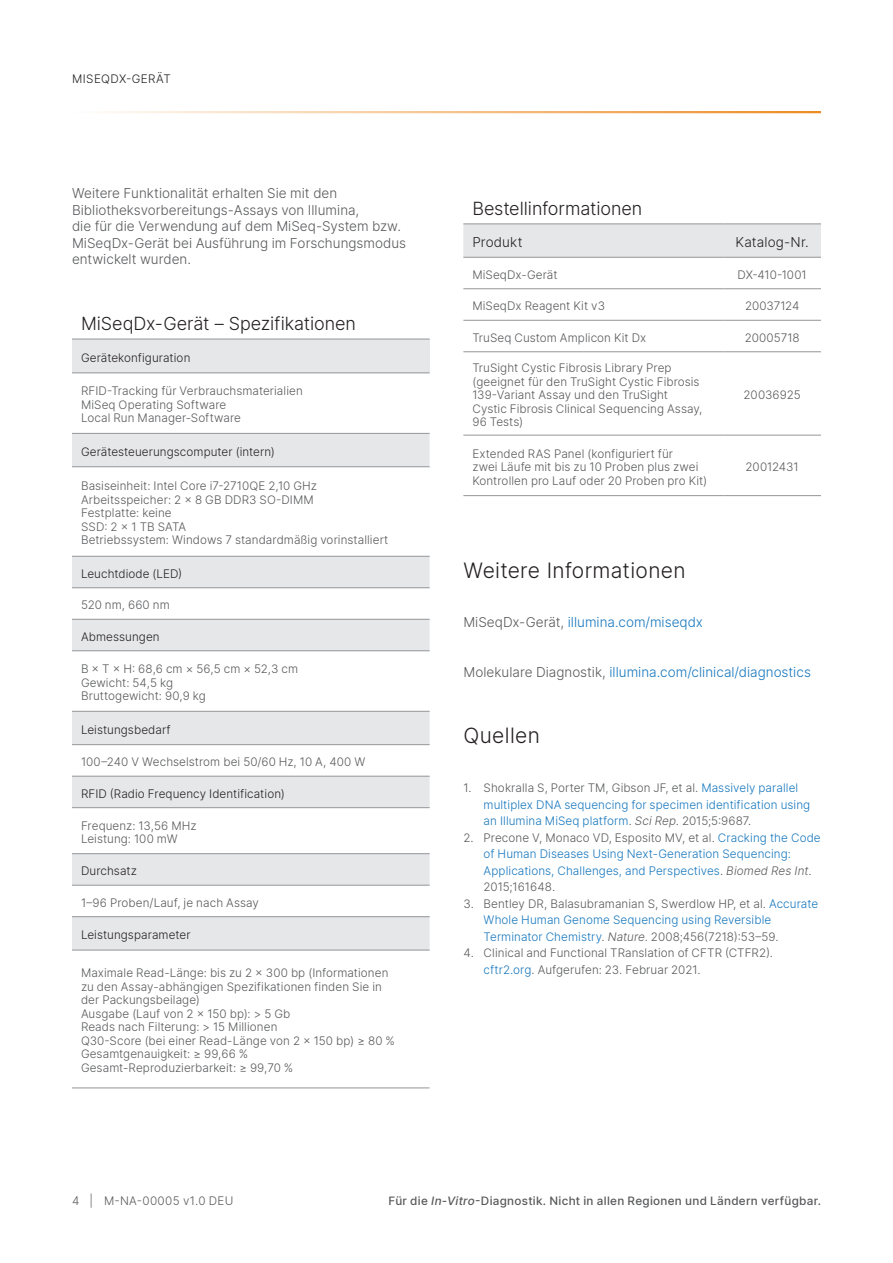
<style>
.page{position:relative;width:893px;height:1263px;background:#fff}
.page>*{position:absolute;margin:0;border:0;box-sizing:border-box;transform-origin:0 0}
.A-Head{font:300 21px "Inter";letter-spacing:.015em;color:#231f20}
.B-Head{font:300 18px "Inter";letter-spacing:-.005em;color:#231f20}
.Body_Copy{font:300 13.5px/16.5px "Inter";color:#57585a}
.Body_Copy-2{font:300 13.5px "Inter";color:#1576bd}
.Header_Row_A_Cente{font:300 13.5px "Inter";letter-spacing:.01em;color:#231f20}
.Header_Row_A_Left{font:300 13.5px "Inter";letter-spacing:.01em;color:#231f20}
.Body_Row_Left_Alig{font:300 11.7px/13.5px "Inter";letter-spacing:.005em;color:#57585a}
.t1{font:300 11.7px/16.5px "Inter";letter-spacing:.01em;color:#1576bd}
.Header_Row_B_Left{font:300 11.7px "Inter";letter-spacing:.005em;color:#231f20}
.zz_For_Research_Only{font:500 11.7px "Inter";letter-spacing:.025em;color:#57585a}
.Body_Row_Center_Al{font:300 11.7px "Inter";letter-spacing:-.005em;color:#57585a}
.zz_Pub_Number{font:300 11.7px "Inter";letter-spacing:.03em;color:#57585a}
.zz_Master_Header{font:300 11.7px "Inter";letter-spacing:.035em;color:#231f20}
.s1{color:#57585a}
.s2{font-style:italic;color:#57585a}
.s3{color:#1576bd}
.s4{font-style:italic}
</style>
<div class="page">
<hr style="left:72px;top:111px;width:749px;height:2px;background:#ed8b22">
<div style="left:72px;top:339px;width:358px;height:34px;background:#e6e7e9"></div>
<svg style="left:72px;top:434px;width:358px;height:516px"></svg>
<hr style="left:72px;top:339px;width:358px;height:1px;background:#939598">
<hr style="left:72px;top:372px;width:358px;height:1px;background:#939598">
<hr style="left:72px;top:1087px;width:358px;height:1px;background:#939598">
<hr style="left:72px;top:433px;width:358px;height:1px;background:#939598">
<hr style="left:72px;top:466px;width:358px;height:1px;background:#939598">
<hr style="left:72px;top:556px;width:358px;height:1px;background:#939598">
<hr style="left:72px;top:587px;width:358px;height:1px;background:#939598">
<hr style="left:72px;top:619px;width:358px;height:1px;background:#939598">
<hr style="left:72px;top:650px;width:358px;height:1px;background:#939598">
<hr style="left:72px;top:711px;width:358px;height:1px;background:#939598">
<hr style="left:72px;top:744px;width:358px;height:1px;background:#939598">
<hr style="left:72px;top:776px;width:358px;height:1px;background:#939598">
<hr style="left:72px;top:807px;width:358px;height:1px;background:#939598">
<hr style="left:72px;top:853px;width:358px;height:1px;background:#939598">
<hr style="left:72px;top:885px;width:358px;height:1px;background:#939598">
<hr style="left:72px;top:916px;width:358px;height:1px;background:#939598">
<hr style="left:72px;top:950px;width:358px;height:1px;background:#939598">
<div style="left:463px;top:224px;width:358px;height:33px;background:#e6e7e9"></div>
<hr style="left:463px;top:223px;width:260px;height:1px;background:#939598">
<hr style="left:463px;top:257px;width:260px;height:1px;background:#939598">
<hr style="left:723px;top:223px;width:98px;height:1px;background:#939598">
<hr style="left:723px;top:257px;width:98px;height:1px;background:#939598">
<hr style="left:723px;top:495px;width:98px;height:1px;background:#939598">
<hr style="left:463px;top:320px;width:260px;height:1px;background:#939598">
<hr style="left:463px;top:288px;width:260px;height:1px;background:#939598">
<hr style="left:463px;top:495px;width:260px;height:1px;background:#939598">
<hr style="left:723px;top:288px;width:98px;height:1px;background:#939598">
<hr style="left:723px;top:320px;width:98px;height:1px;background:#939598">
<hr style="left:463px;top:351px;width:260px;height:1px;background:#939598">
<hr style="left:723px;top:351px;width:98px;height:1px;background:#939598">
<hr style="left:463px;top:435px;width:260px;height:1px;background:#939598">
<hr style="left:723px;top:435px;width:98px;height:1px;background:#939598">
<p class="zz_Master_Header" style="left:72px;top:70px;width:100px">MISEQDX-GERÄT</p>
<p class="Body_Copy" style="left:72px;top:185px;width:336px">Weitere Funktionalität erhalten Sie mit den Bibliotheksvorbereitungs-Assays von Illumina,<br>die für die Verwendung auf dem MiSeq-System bzw.<br>MiSeqDx-Gerät bei Ausführung im Forschungsmodus entwickelt wurden.</p>
<p class="B-Head" style="left:81px;top:311px;width:277px">MiSeqDx-Gerät – Spezifikationen</p>
<p class="Header_Row_B_Left" style="left:81px;top:349px;width:111px">Gerätekonfiguration</p>
<p class="Body_Row_Left_Alig" style="left:81px;top:384px;width:223px">RFID-Tracking für Verbrauchsmaterialien</p>
<p class="Body_Row_Left_Alig" style="left:81px;top:398px;width:147px">MiSeq Operating Software</p>
<p class="Body_Row_Left_Alig" style="left:81px;top:411px;width:161px">Local Run Manager-Software</p>
<p class="Header_Row_B_Left" style="left:81px;top:443px;width:195px">Gerätesteuerungscomputer (intern)</p>
<p class="Body_Row_Left_Alig" style="left:81px;top:479px;width:237px">Basiseinheit: Intel Core i7-2710QE 2,10 GHz</p>
<p class="Body_Row_Left_Alig" style="left:81px;top:492px;width:234px">Arbeitsspeicher: 2 × 8 GB DDR3 SO-DIMM</p>
<p class="Body_Row_Left_Alig" style="left:81px;top:506px;width:92px">Festplatte: keine</p>
<p class="Body_Row_Left_Alig" style="left:81px;top:519px;width:107px">SSD: 2 × 1 TB SATA</p>
<p class="Body_Row_Left_Alig" style="left:81px;top:533px;width:309px">Betriebssystem: Windows 7 standardmäßig vorinstalliert</p>
<p class="Header_Row_B_Left" style="left:81px;top:565px;width:103px">Leuchtdiode (LED)</p>
<p class="Body_Row_Left_Alig" style="left:81px;top:598px;width:90px">520 nm, 660 nm</p>
<p class="Header_Row_B_Left" style="left:81px;top:628px;width:80px">Abmessungen</p>
<p class="Body_Row_Left_Alig" style="left:81px;top:662px;width:219px">B × T × H: 68,6 cm × 56,5 cm × 52,3 cm</p>
<p class="Body_Row_Left_Alig" style="left:81px;top:675px;width:94px">Gewicht: 54,5 kg</p>
<p class="Body_Row_Left_Alig" style="left:81px;top:689px;width:126px">Bruttogewicht: 90,9 kg</p>
<p class="Header_Row_B_Left" style="left:81px;top:721px;width:91px">Leistungsbedarf</p>
<p class="Body_Row_Left_Alig" style="left:81px;top:755px;width:286px">100–240 V Wechselstrom bei 50/60 Hz, 10 A, 400 W</p>
<p class="Header_Row_B_Left" style="left:81px;top:785px;width:205px">RFID (Radio Frequency Identification)</p>
<p class="Body_Row_Left_Alig" style="left:81px;top:818px;width:117px">Frequenz: 13,56 MHz</p>
<p class="Body_Row_Left_Alig" style="left:81px;top:832px;width:98px">Leistung: 100 mW</p>
<p class="Header_Row_B_Left" style="left:81px;top:862px;width:57px">Durchsatz</p>
<p class="Body_Row_Left_Alig" style="left:81px;top:895px;width:179px">1–96 Proben/Lauf, je nach Assay</p>
<p class="Header_Row_B_Left" style="left:81px;top:926px;width:111px">Leistungsparameter</p>
<p class="Body_Row_Left_Alig" style="left:81px;top:966px;width:309px">Maximale Read-Länge: bis zu 2 × 300 bp (Informationen zu den Assay-abhängigen Spezifikationen finden Sie in der Packungsbeilage)</p>
<p class="Body_Row_Left_Alig" style="left:81px;top:1007px;width:211px">Ausgabe (Lauf von 2 × 150 bp): &gt; 5 Gb</p>
<p class="Body_Row_Left_Alig" style="left:81px;top:1020px;width:198px">Reads nach Filterung: &gt; 15 Millionen</p>
<p class="Body_Row_Left_Alig" style="left:81px;top:1034px;width:315px">Q30-Score (bei einer Read-Länge von 2 × 150 bp) ≥ 80 %</p>
<p class="Body_Row_Left_Alig" style="left:81px;top:1047px;width:169px">Gesamtgenauigkeit: ≥ 99,66 %</p>
<p class="Body_Row_Left_Alig" style="left:81px;top:1061px;width:214px">Gesamt-Reproduzierbarkeit: ≥ 99,70 %</p>
<p class="B-Head" style="left:472px;top:195px;width:171px">Bestellinformationen</p>
<p class="Header_Row_A_Left" style="left:472px;top:233px;width:52px">Produkt</p>
<p class="Header_Row_A_Cente" style="left:736px;top:233px;width:75px">Katalog-Nr.</p>
<p class="Body_Row_Left_Alig" style="left:472px;top:268px;width:87px">MiSeqDx-Gerät</p>
<p class="Body_Row_Center_Al" style="left:738px;top:266px;width:71px">DX-410-1001</p>
<p class="Body_Row_Left_Alig" style="left:472px;top:299px;width:134px">MiSeqDx Reagent Kit v3</p>
<p class="Body_Row_Center_Al" style="left:745px;top:298px;width:56px">20037124</p>
<p class="Body_Row_Left_Alig" style="left:472px;top:331px;width:176px">TruSeq Custom Amplicon Kit Dx</p>
<p class="Body_Row_Center_Al" style="left:745px;top:329px;width:57px">20005718</p>
<p class="Body_Row_Left_Alig" style="left:472px;top:361px;width:231px">TruSight Cystic Fibrosis Library Prep (geeignet für den TruSight Cystic Fibrosis 139-Variant Assay und den TruSight Cystic Fibrosis Clinical Sequencing Assay, 96 Tests)</p>
<p class="Body_Row_Center_Al" style="left:744px;top:387px;width:59px">20036925</p>
<p class="Body_Row_Left_Alig" style="left:472px;top:446px;width:236px">Extended RAS Panel (konfiguriert für<br>zwei Läufe mit bis zu 10 Proben plus zwei<br>Kontrollen pro Lauf oder 20 Proben pro Kit)</p>
<p class="Body_Row_Center_Al" style="left:746px;top:458px;width:55px">20012431</p>
<p class="A-Head" style="left:463px;top:555px;width:224px">Weitere Informationen</p>
<p class="Body_Copy-2" style="left:463px;top:613px;width:241px"><span class="s1">MiSeqDx-Gerät,</span> illumina.com/miseqdx</p>
<p class="Body_Copy-2" style="left:463px;top:662px;width:349px"><span class="s1">Molekulare Diagnostik,</span> illumina.com/clinical/diagnostics</p>
<p class="A-Head" style="left:463px;top:720px;width:78px">Quellen</p>
<p class="t1" style="left:484px;top:779px;width:328px;text-indent:-20px"><span class="s1">1. Shokralla S, Porter TM, Gibson JF, et al.</span> Massively parallel multiplex DNA sequencing for specimen identification using an Illumina MiSeq platform<span class="s1">.</span> <span class="s2">Sci Rep</span><span class="s1">. 2015;5:9687.</span></p>
<p class="t1" style="left:484px;top:829px;width:339px;text-indent:-20px"><span class="s1">2. Precone V, Monaco VD, Esposito MV, et al.</span> Cracking the Code of Human Diseases Using Next-Generation Sequencing:<br>Applications, Challenges, and Perspectives<span class="s1">.</span> <span class="s2">Biomed Res Int</span><span class="s1">.<br>2015;161648.</span></p>
<p class="Body_Row_Left_Alig" style="left:484px;top:895px;width:336px;line-height:16.5px;text-indent:-20px">3. Bentley DR, Balasubramanian S, Swerdlow HP, et al. <span class="s3">Accurate<br>Whole Human Genome Sequencing using Reversible<br>Terminator Chemistry</span>. <span class="s4">Nature</span>. 2008;456(7218):53–59.</p>
<p class="Body_Row_Left_Alig" style="left:484px;top:944px;width:291px;line-height:16.5px;text-indent:-20px">4. Clinical and Functional TRanslation of CFTR (CTFR2). <span class="s3">cftr2.org</span>. Aufgerufen: 23. Februar 2021.</p>
<p class="zz_Pub_Number" style="left:72px;top:1192px;width:163px">4 | M-NA-00005 v1.0 DEU</p>
<p class="zz_For_Research_Only" style="left:388px;top:1192px;width:434px">Für die <span class="s4">In-Vitro</span>-Diagnostik. Nicht in allen Regionen und Ländern verfügbar.</p>
</div>
